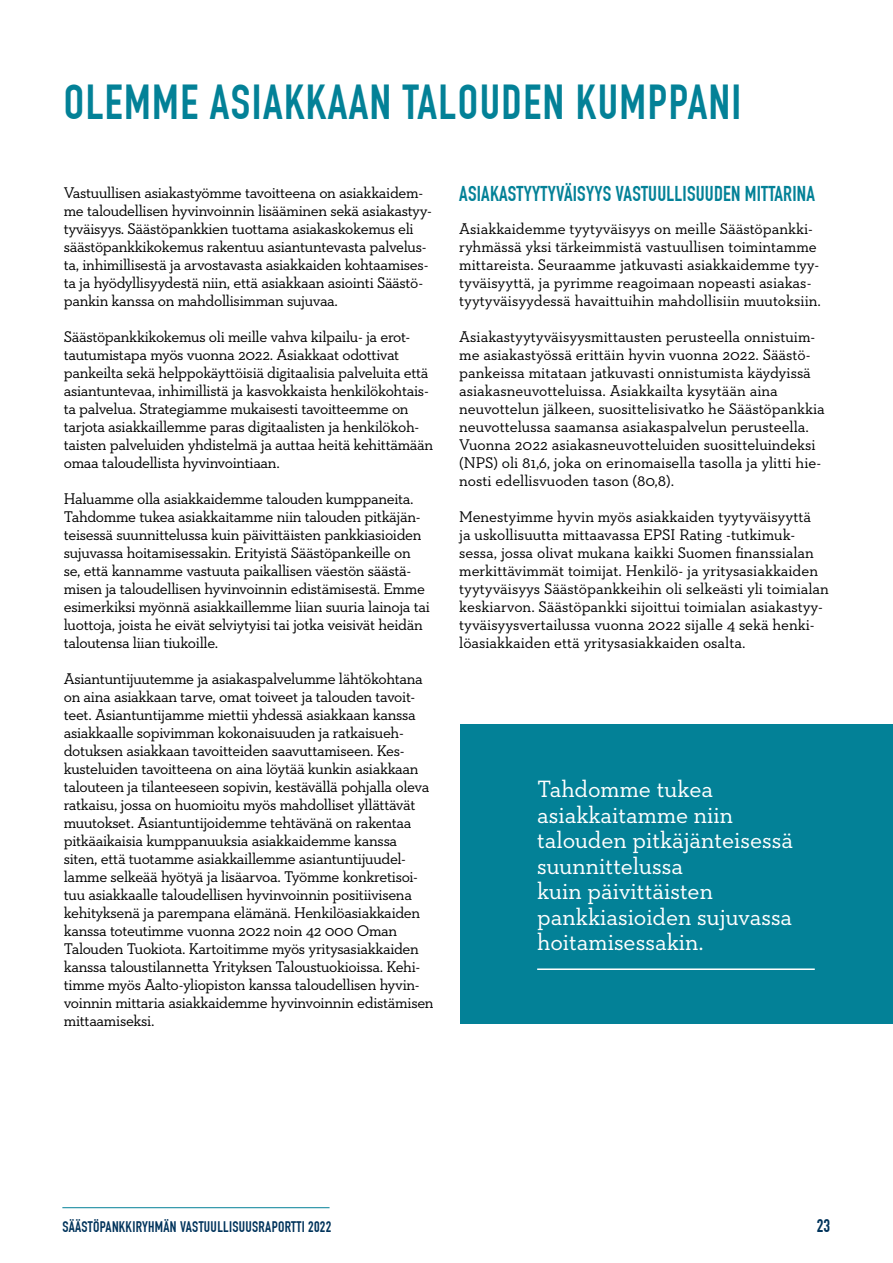
<style>
.page{position:relative;width:893px;height:1263px;background:#fff}
.page>*{position:absolute;margin:0;border:0;box-sizing:border-box;transform-origin:0 0}
.Artikkeli_otsikko{font:700 48px "DIN Condensed";letter-spacing:.03em;color:#038197}
.t1{font:24px/25.5px "Neutraface Slab Text";color:#fff}
.Body_valiotsikko{font:700 21px "DIN Condensed";letter-spacing:.01em;color:#038197}
.t2{font:700 18px "DIN Condensed";color:#00335b}
.Body{font:15.75px/18px "Neutraface Slab Text";letter-spacing:-.02em;color:#000}
.Body-2{font:15.75px/18px "Neutraface Slab Text";color:#000}
.t3{font:700 15px "DIN Condensed";letter-spacing:.02em;color:#00335b}
</style>
<div class="page">
<hr style="left:62px;top:1207px;width:268px;height:1px;background:#038197">
<div style="left:460px;top:724px;width:432px;height:300px;background:#038197"></div>
<hr style="left:537px;top:968px;width:278px;height:2px;background:#fff">
<p class="Artikkeli_otsikko" style="left:64px;top:74px;width:679px">OLEMME ASIAKKAAN TALOUDEN KUMPPANI</p>
<p class="Body" style="left:64px;top:183px;width:370px">Vastuullisen asiakastyömme tavoitteena on asiakkaidem&shy;me taloudellisen hyvinvoinnin lisääminen sekä asiakastyy&shy;tyväisyys. Säästöpankkien tuottama asiakaskokemus eli säästöpankkikokemus rakentuu asiantuntevasta palvelus&shy;ta, inhimillisestä ja arvostavasta asiakkaiden kohtaamises&shy;ta ja hyödyllisyydestä niin, että asiakkaan asiointi Säästö&shy;pankin kanssa on mahdollisimman sujuvaa.</p>
<p class="Body" style="left:64px;top:327px;width:371px">Säästöpankkikokemus oli meille vahva kilpailu- ja erot&shy;tautumistapa myös vuonna 2022. Asiakkaat odottivat pankeilta sekä helppokäyttöisiä digitaalisia palveluita että asiantuntevaa, inhimillistä ja kasvokkaista henkilökohtais&shy;ta palvelua. Strategiamme mukaisesti tavoitteemme on tarjota asiakkaillemme paras digitaalisten ja henkilökoh&shy;taisten palveluiden yhdistelmä ja auttaa heitä kehittämään omaa taloudellista hyvinvointiaan.</p>
<p class="Body" style="left:64px;top:489px;width:368px">Haluamme olla asiakkaidemme talouden kumppaneita.<br>Tahdomme tukea asiakkaitamme niin talouden pitkäjän&shy;teisessä suunnittelussa kuin päivittäisten pankkiasioiden sujuvassa hoitamisessakin. Erityistä Säästöpankeille on se, että kannamme vastuuta paikallisen väestön säästä&shy;misen ja taloudellisen hyvinvoinnin edistämisestä. Emme esimerkiksi myönnä asiakkaillemme liian suuria lainoja tai luottoja, joista he eivät selviytyisi tai jotka veisivät heidän taloutensa liian tiukoille.</p>
<p class="Body" style="left:64px;top:669px;width:371px">Asiantuntijuutemme ja asiakaspalvelumme lähtökohtana on aina asiakkaan tarve, omat toiveet ja talouden tavoit&shy;teet. Asiantuntijamme miettii yhdessä asiakkaan kanssa asiakkaalle sopivimman kokonaisuuden ja ratkaisueh&shy;dotuksen asiakkaan tavoitteiden saavuttamiseen. Kes&shy;kusteluiden tavoitteena on aina löytää kunkin asiakkaan talouteen ja tilanteeseen sopivin, kestävällä pohjalla oleva ratkaisu, jossa on huomioitu myös mahdolliset yllättävät muutokset. Asiantuntijoidemme tehtävänä on rakentaa pitkäaikaisia kumppanuuksia asiakkaidemme kanssa siten, että tuotamme asiakkaillemme asiantuntijuudel&shy;lamme selkeää hyötyä ja lisäarvoa. Työmme konkretisoi&shy;tuu asiakkaalle taloudellisen hyvinvoinnin positiivisena kehityksenä ja parempana elämänä. Henkilöasiakkaiden kanssa toteutimme vuonna 2022 noin 42 000 Oman Talouden Tuokiota. Kartoitimme myös yritysasiakkaiden kanssa taloustilannetta Yrityksen Taloustuokioissa. Kehi&shy;timme myös Aalto-yliopiston kanssa taloudellisen hyvin&shy;voinnin mittaria asiakkaidemme hyvinvoinnin edistämisen mittaamiseksi.</p>
<p class="Body_valiotsikko" style="left:459px;top:181px;width:357px">ASIAKASTYYTYVÄISYYS VASTUULLISUUDEN MITTARINA</p>
<p class="Body-2" style="left:459px;top:219px;width:363px">Asiakkaidemme tyytyväisyys on meille Säästöpankki&shy;ryhmässä yksi tärkeimmistä vastuullisen toimintamme mittareista. Seuraamme jatkuvasti asiakkaidemme tyy&shy;tyväisyyttä, ja pyrimme reagoimaan nopeasti asiakas&shy;tyytyväisyydessä havaittuihin mahdollisiin muutoksiin.</p>
<p class="Body-2" style="left:459px;top:327px;width:367px">Asiakastyytyväisyysmittausten perusteella onnistuim&shy;me asiakastyössä erittäin hyvin vuonna 2022. Säästö&shy;pankeissa mitataan jatkuvasti onnistumista käydyissä asiakasneuvotteluissa. Asiakkailta kysytään aina neuvottelun jälkeen, suosittelisivatko he Säästöpankkia neuvottelussa saamansa asiakaspalvelun perusteella.<br>Vuonna 2022 asiakasneuvotteluiden suositteluindeksi (NPS) oli 81,6, joka on erinomaisella tasolla ja ylitti hie&shy;nosti edellisvuoden tason (80,8).</p>
<p class="Body-2" style="left:459px;top:507px;width:371px">Menestyimme hyvin myös asiakkaiden tyytyväisyyttä<br>ja uskollisuutta mittaavassa EPSI Rating -tutkimuk&shy;sessa, jossa olivat mukana kaikki Suomen finanssialan merkittävimmät toimijat. Henkilö- ja yritysasiakkaiden tyytyväisyys Säästöpankkeihin oli selkeästi yli toimialan keskiarvon. Säästöpankki sijoittui toimialan asiakastyy&shy;tyväisyysvertailussa vuonna 2022 sijalle 4 sekä henki&shy;löasiakkaiden että yritysasiakkaiden osalta.</p>
<p class="t1" style="left:537px;top:776px;width:257px">Tahdomme tukea asiakkaitamme niin talouden pitkäjänteisessä suunnittelussa<br>kuin päivittäisten pankkiasioiden sujuvassa hoitamisessakin.</p>
<p class="t3" style="left:62px;top:1218px;width:271px">SÄÄSTÖPANKKIRYHMÄN VASTUULLISUUSRAPORTTI 2022</p>
<p class="t2" style="left:817px;top:1215px;width:15px">23</p>
</div>
